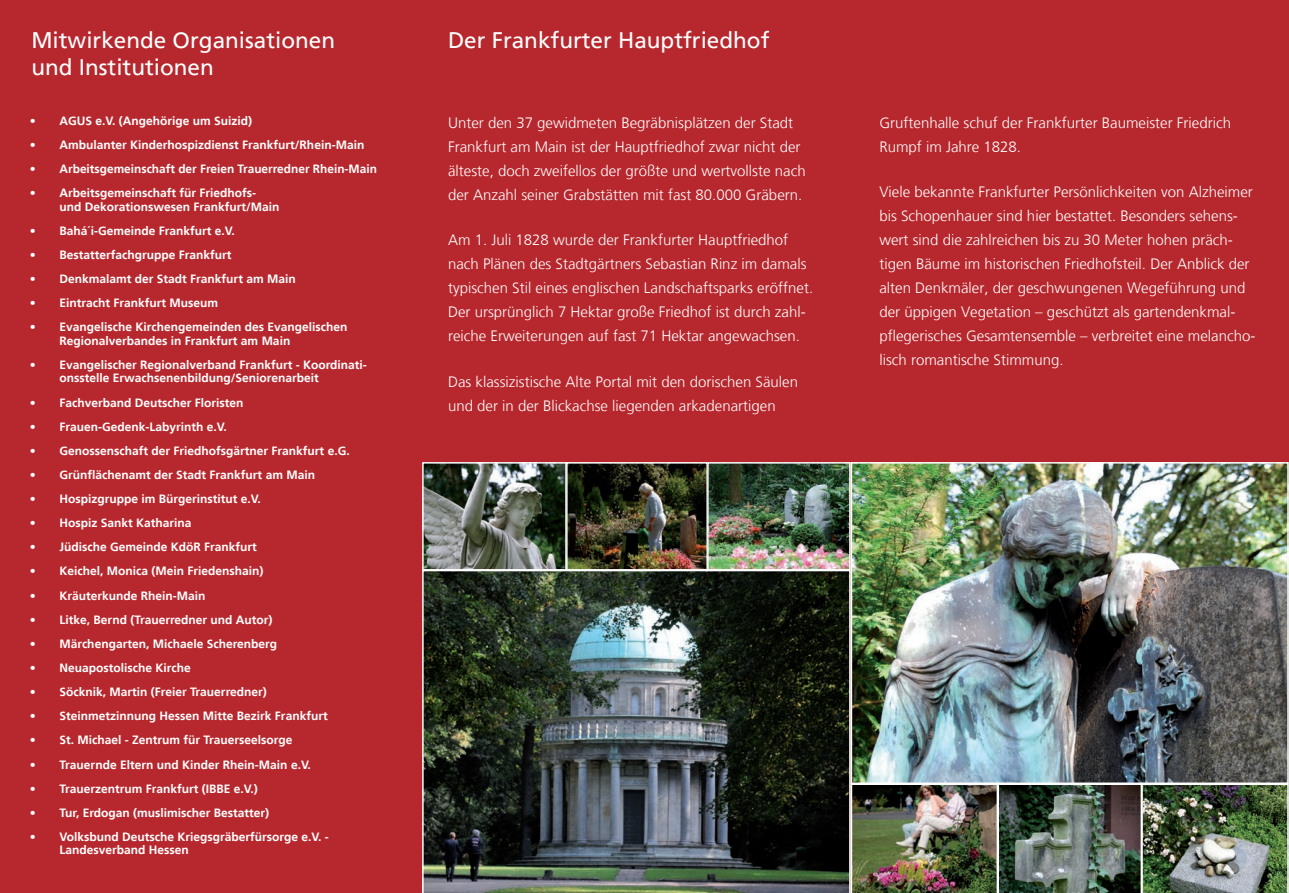
<style>
.page{position:relative;width:1289px;height:893px;background:#b7282e}
.page>*{position:absolute;margin:0;border:0;box-sizing:border-box;transform-origin:0 0}
.t1{font:22.5px/27px "Frutiger LT";color:#fff}
.t2{font:300 15px/24px "Frutiger LT";color:#fff}
.t3{font:700 12px/13.5px "Frutiger LT";color:#fff}
</style>
<div class="page">
<img style="left:422px;top:571px;width:428px;height:322px">
<img style="left:424px;top:464px;width:141px;height:105px">
<div style="left:422px;top:462px;width:145px;height:109px;border:1px solid #fff"></div>
<img style="left:852px;top:464px;width:434px;height:318px">
<img style="left:568px;top:464px;width:138px;height:105px">
<div style="left:566px;top:462px;width:142px;height:109px;border:1px solid #fff"></div>
<img style="left:709px;top:464px;width:139px;height:105px">
<div style="left:707px;top:462px;width:143px;height:109px;border:1px solid #fff"></div>
<img style="left:850px;top:783px;width:438px;height:110px">
<h2 class="t1" style="left:31px;top:26px;width:305px">Mitwirkende Organisationen und Institutionen</h2>
<p class="t3" style="left:30px;top:114px;width:224px">• AGUS e.V. (Angehörige um Suizid)</p>
<p class="t3" style="left:30px;top:138px;width:336px">• Ambulanter Kinderhospizdienst Frankfurt/Rhein-Main</p>
<p class="t3" style="left:30px;top:162px;width:349px">• Arbeitsgemeinschaft der Freien Trauerredner Rhein-Main</p>
<p class="t3" style="left:60px;top:186px;width:222px;text-indent:-30px">• Arbeitsgemeinschaft für Friedhofs&shy;und Dekorationswesen Frankfurt/Main</p>
<p class="t3" style="left:30px;top:224px;width:206px">• Bahá´i-Gemeinde Frankfurt e.V.</p>
<p class="t3" style="left:30px;top:248px;width:203px">• Bestatterfachgruppe Frankfurt</p>
<p class="t3" style="left:30px;top:272px;width:267px">• Denkmalamt der Stadt Frankfurt am Main</p>
<p class="t3" style="left:30px;top:296px;width:190px">• Eintracht Frankfurt Museum</p>
<p class="t3" style="left:60px;top:320px;width:289px;text-indent:-30px">• Evangelische Kirchengemeinden des Evangelischen<br>Regionalverbandes in Frankfurt am Main</p>
<p class="t3" style="left:60px;top:358px;width:308px;text-indent:-30px">• Evangelischer Regionalverband Frankfurt - Koordinati - onsstelle Erwachsenenbildung/Seniorenarbeit</p>
<p class="t3" style="left:30px;top:396px;width:215px">• Fachverband Deutscher Floristen</p>
<p class="t3" style="left:30px;top:420px;width:198px">• Frauen-Gedenk-Labyrinth e.V.</p>
<p class="t3" style="left:30px;top:444px;width:321px">• Genossenschaft der Friedhofsgärtner Frankfurt e.G.</p>
<p class="t3" style="left:30px;top:468px;width:287px">• Grünflächenamt der Stadt Frankfurt am Main</p>
<p class="t3" style="left:30px;top:492px;width:232px">• Hospizgruppe im Bürgerinstitut e.V.</p>
<p class="t3" style="left:30px;top:516px;width:163px">• Hospiz Sankt Katharina</p>
<p class="t3" style="left:30px;top:540px;width:229px">• Jüdische Gemeinde KdöR Frankfurt</p>
<p class="t3" style="left:30px;top:565px;width:235px">• Keichel, Monica (Mein Friedenshain)</p>
<p class="t3" style="left:30px;top:589px;width:177px">• Kräuterkunde Rhein-Main</p>
<p class="t3" style="left:30px;top:613px;width:244px">• Litke, Bernd (Trauerredner und Autor)</p>
<p class="t3" style="left:30px;top:637px;width:249px">• Märchengarten, Michaele Scherenberg</p>
<p class="t3" style="left:30px;top:661px;width:162px">• Neuapostolische Kirche</p>
<p class="t3" style="left:30px;top:685px;width:238px">• Söcknik, Martin (Freier Trauerredner)</p>
<p class="t3" style="left:30px;top:709px;width:299px">• Steinmetzinnung Hessen Mitte Bezirk Frankfurt</p>
<p class="t3" style="left:30px;top:733px;width:264px">• St. Michael - Zentrum für Trauerseelsorge</p>
<p class="t3" style="left:30px;top:758px;width:282px">• Trauernde Eltern und Kinder Rhein-Main e.V.</p>
<p class="t3" style="left:30px;top:782px;width:229px">• Trauerzentrum Frankfurt (IBBE e.V.)</p>
<p class="t3" style="left:30px;top:806px;width:241px">• Tur, Erdogan (muslimischer Bestatter)</p>
<p class="t3" style="left:60px;top:830px;width:271px;text-indent:-30px">• Volksbund Deutsche Kriegsgräberfürsorge e.V. -<br>Landesverband Hessen</p>
<h2 class="t1" style="left:448px;top:26px;width:323px">Der Frankfurter Hauptfriedhof</h2>
<p class="t2" style="left:448px;top:111px;width:359px">Unter den 37 gewidmeten Begräbnisplätzen der Stadt Frankfurt am Main ist der Hauptfriedhof zwar nicht der älteste, doch zweifellos der größte und wertvollste nach der Anzahl seiner Grabstätten mit fast 80.000 Gräbern.</p>
<p class="t2" style="left:448px;top:228px;width:367px">Am 1. Juli 1828 wurde der Frankfurter Hauptfriedhof nach Plänen des Stadtgärtners Sebastian Rinz im damals typischen Stil eines englischen Landschaftsparks eröffnet.<br>Der ursprünglich 7 Hektar große Friedhof ist durch zahl - reiche Erweiterungen auf fast 71 Hektar angewachsen.</p>
<p class="t2" style="left:448px;top:370px;width:352px">Das klassizistische Alte Portal mit den dorischen Säulen und der in der Blickachse liegenden arkadenartigen</p>
<p class="t2" style="left:879px;top:111px;width:353px">Gruftenhalle schuf der Frankfurter Baumeister Friedrich<br>Rumpf im Jahre 1828.</p>
<p class="t2" style="left:879px;top:180px;width:376px">Viele bekannte Frankfurter Persönlichkeiten von Alzheimer bis Schopenhauer sind hier bestattet. Besonders sehens - wert sind die zahlreichen bis zu 30 Meter hohen präch - tigen Bäume im historischen Friedhofsteil. Der Anblick der alten Denkmäler, der geschwungenen Wegeführung und der üppigen Vegetation – geschützt als gartendenkmal - pflegerisches Gesamtensemble – verbreitet eine melancho - lisch romantische Stimmung.</p>
</div>
